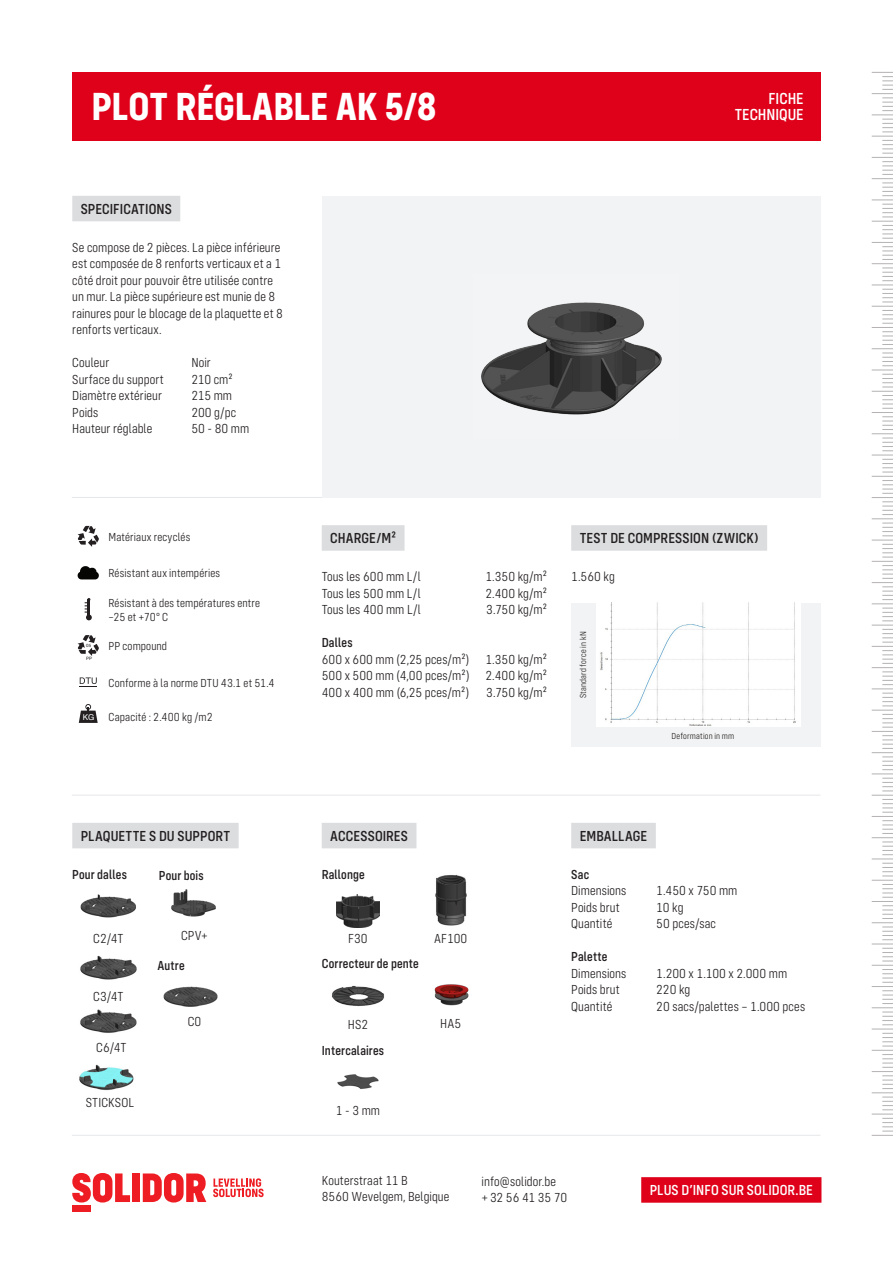
<style>
.page{position:relative;width:893px;height:1263px;background:#fff}
.page>*{position:absolute;margin:0;border:0;box-sizing:border-box;transform-origin:0 0}
.Titel_fiche{font:700 40.5px "Config Condensed";color:#fff}
.t1{font:500 16.5px/16.5px "Config Condensed";letter-spacing:-.005em;color:#fff;text-align:right}
.Titeltje{font:500 15px "Config Condensed";letter-spacing:.005em;color:#231f20}
.t2{font:500 15px "Config Condensed";letter-spacing:.005em;color:#fff}
.Info{font:300 13.5px/16.5px "Config Condensed";letter-spacing:.005em;color:#231f20}
.Info-2{font:500 13.5px "Config Condensed";letter-spacing:.01em;color:#231f20}
.Iconen_specificaties{font:300 12px/13.5px "Config Condensed";letter-spacing:.015em;color:#231f20}
.Info-3{font:300 9px "Config Condensed";letter-spacing:.02em;color:#231f20}
.t3{font:8.1px "Helvetica";color:#fff}
.t4{font:4.5px "Helvetica";color:#231f20}
</style>
<div class="page">
<svg style="left:72px;top:1173px;width:58px;height:29px"></svg>
<div style="left:132px;top:1173px;width:8px;height:29px;background:#ee1d23"></div>
<svg style="left:143px;top:1173px;width:63px;height:29px"></svg>
<div style="left:72px;top:1205px;width:19px;height:7px;background:#ee1d23"></div>
<svg style="left:213px;top:1178px;width:51px;height:19px"></svg>
<svg style="left:872px;top:72px;width:21px;height:1064px"></svg>
<hr style="left:72px;top:1135px;width:748px;height:1px;background:#e6e7e9">
<hr style="left:72px;top:795px;width:748px;height:1px;background:#e6e7e9">
<hr style="left:72px;top:497px;width:748px;height:1px;background:#e6e7e9">
<div style="left:72px;top:72px;width:749px;height:69px;background:#df0019"></div>
<img style="left:79px;top:1064px;width:55px;height:27px">
<img style="left:80px;top:1009px;width:57px;height:24px">
<img style="left:80px;top:955px;width:57px;height:25px">
<div style="left:571px;top:603px;width:249px;height:143px;background:#f2f3f4"></div>
<img style="left:596px;top:603px;width:204px;height:123px">
<img style="left:80px;top:894px;width:56px;height:24px">
<img style="left:337px;top:895px;width:42px;height:33px">
<img style="left:332px;top:986px;width:52px;height:21px">
<img style="left:337px;top:1074px;width:42px;height:15px">
<img style="left:435px;top:874px;width:32px;height:52px">
<img style="left:171px;top:889px;width:45px;height:28px">
<img style="left:163px;top:986px;width:55px;height:21px">
<div style="left:322px;top:196px;width:498px;height:302px;background:#f2f3f4"></div>
<img style="left:481px;top:302px;width:181px;height:113px">
<svg style="left:78px;top:526px;width:21px;height:21px"></svg>
<svg style="left:77px;top:566px;width:22px;height:13px"></svg>
<svg style="left:85px;top:598px;width:7px;height:22px"></svg>
<svg style="left:78px;top:635px;width:21px;height:21px"></svg>
<svg style="left:80px;top:677px;width:17px;height:10px"></svg>
<svg style="left:79px;top:704px;width:19px;height:19px"></svg>
<img style="left:434px;top:984px;width:35px;height:22px">
<div style="left:641px;top:1177px;width:180px;height:26px;background:#df0019"></div>
<div style="left:72px;top:196px;width:108px;height:25px;background:#dcdddf"></div>
<div style="left:322px;top:525px;width:83px;height:26px;background:#dcdddf"></div>
<div style="left:571px;top:525px;width:196px;height:26px;background:#dcdddf"></div>
<div style="left:322px;top:823px;width:94px;height:25px;background:#dcdddf"></div>
<div style="left:72px;top:823px;width:167px;height:25px;background:#dcdddf"></div>
<div style="left:571px;top:823px;width:85px;height:25px;background:#dcdddf"></div>
<p class="Titel_fiche" style="left:91px;top:83px;width:346px">PLOT RÉGLABLE AK 5/8</p>
<p class="Titeltje" style="left:81px;top:200px;width:92px">SPECIFICATIONS</p>
<p class="Info" style="left:72px;top:239px;width:212px">Se compose de 2 pièces. La pièce inférieure est composée de 8 renforts verticaux et a 1 côté droit pour pouvoir être utilisée contre un mur. La pièce supérieure est munie de 8 rainures pour le blocage de la plaquette et 8 renforts verticaux.</p>
<p class="Info" style="left:72px;top:354px;width:38px">Couleur</p>
<p class="Info" style="left:191px;top:354px;width:21px">Noir</p>
<p class="Info" style="left:72px;top:371px;width:93px">Surface du support</p>
<p class="Info" style="left:191px;top:371px;width:43px">210 cm²</p>
<p class="Info" style="left:72px;top:387px;width:91px">Diamètre extérieur</p>
<p class="Info" style="left:191px;top:387px;width:42px">215 mm</p>
<p class="Info" style="left:72px;top:404px;width:28px">Poids</p>
<p class="Info" style="left:191px;top:404px;width:46px">200 g/pc</p>
<p class="Info" style="left:72px;top:420px;width:82px">Hauteur réglable</p>
<p class="Info" style="left:191px;top:420px;width:59px">50 - 80 mm</p>
<p class="t1" style="left:735px;top:90px;width:70px">FICHE<br>TECHNIQUE</p>
<p class="t4" style="left:86px;top:642px;width:7px">05</p>
<p class="t4" style="left:86px;top:655px;width:8px">PP</p>
<p class="t3" style="left:83px;top:711px;width:13px">KG</p>
<p class="Iconen_specificaties" style="left:108px;top:530px;width:83px">Matériaux recyclés</p>
<p class="Iconen_specificaties" style="left:108px;top:567px;width:113px">Résistant aux intempéries</p>
<p class="Iconen_specificaties" style="left:108px;top:596px;width:153px">Résistant à des températures entre –25 et +70° C</p>
<p class="Iconen_specificaties" style="left:108px;top:639px;width:60px">PP compound</p>
<p class="Iconen_specificaties" style="left:108px;top:676px;width:168px">Conforme à la norme DTU 43.1 et 51.4</p>
<p class="Iconen_specificaties" style="left:108px;top:710px;width:106px">Capacité : 2.400 kg /m2</p>
<p class="Titeltje" style="left:330px;top:530px;width:67px">CHARGE/M²</p>
<p class="Info" style="left:322px;top:568px;width:100px">Tous les 600 mm L/l</p>
<p class="Info" style="left:485px;top:568px;width:63px">1.350 kg/m²</p>
<p class="Info" style="left:322px;top:585px;width:100px">Tous les 500 mm L/l</p>
<p class="Info" style="left:485px;top:585px;width:63px">2.400 kg/m²</p>
<p class="Info" style="left:322px;top:601px;width:101px">Tous les 400 mm L/l</p>
<p class="Info" style="left:486px;top:601px;width:62px">3.750 kg/m²</p>
<p class="Info-2" style="left:322px;top:635px;width:32px">Dalles</p>
<p class="Info" style="left:322px;top:651px;width:227px">600 x 600 mm (2,25 pces/m²) 1.350 kg/m²</p>
<p class="Info" style="left:322px;top:667px;width:227px">500 x 500 mm (4,00 pces/m²) 2.400 kg/m²</p>
<p class="Info" style="left:322px;top:684px;width:149px">400 x 400 mm (6,25 pces/m²)</p>
<p class="Info" style="left:486px;top:684px;width:62px">3.750 kg/m²</p>
<p class="Titeltje" style="left:580px;top:530px;width:180px">TEST DE COMPRESSION (ZWICK)</p>
<p class="Info" style="left:571px;top:568px;width:45px">1.560 kg</p>
<p class="Info-3" style="left:578px;top:698px;width:69px;rotate:-90deg">Standard force in kN</p>
<p class="Info-3" style="left:671px;top:731px;width:64px">Deformation in mm</p>
<p class="Titeltje" style="left:81px;top:827px;width:151px">PLAQUETTE S DU SUPPORT</p>
<p class="Info-2" style="left:72px;top:866px;width:56px">Pour dalles</p>
<p class="Info-2" style="left:159px;top:868px;width:46px">Pour bois</p>
<p class="Titeltje" style="left:330px;top:827px;width:79px">ACCESSOIRES</p>
<p class="Info-2" style="left:322px;top:866px;width:44px">Rallonge</p>
<p class="Info" style="left:181px;top:927px;width:28px">CPV+</p>
<p class="Info" style="left:434px;top:930px;width:35px">AF100</p>
<p class="Info" style="left:93px;top:930px;width:32px">C2/4T</p>
<p class="Info" style="left:348px;top:930px;width:21px">F30</p>
<p class="Info" style="left:93px;top:988px;width:32px">C3/4T</p>
<p class="Info" style="left:96px;top:1039px;width:32px">C6/4T</p>
<p class="Info" style="left:86px;top:1094px;width:50px">STICKSOL</p>
<p class="Info-2" style="left:157px;top:957px;width:29px">Autre</p>
<p class="Info-2" style="left:322px;top:956px;width:99px">Correcteur de pente</p>
<p class="Info" style="left:188px;top:1013px;width:15px">C0</p>
<p class="Info" style="left:348px;top:1016px;width:22px">HS2</p>
<p class="Info-2" style="left:322px;top:1042px;width:64px">Intercalaires</p>
<p class="Info" style="left:336px;top:1103px;width:46px">1 - 3 mm</p>
<p class="Info" style="left:440px;top:1016px;width:23px">HA5</p>
<p class="Titeltje" style="left:580px;top:827px;width:69px">EMBALLAGE</p>
<p class="Info-2" style="left:571px;top:866px;width:19px">Sac</p>
<p class="Info" style="left:571px;top:882px;width:57px">Dimensions</p>
<p class="Info" style="left:656px;top:882px;width:83px">1.450 x 750 mm</p>
<p class="Info" style="left:571px;top:899px;width:50px">Poids brut</p>
<p class="Info" style="left:656px;top:899px;width:29px">10 kg</p>
<p class="Info" style="left:571px;top:915px;width:43px">Quantité</p>
<p class="Info" style="left:656px;top:915px;width:61px">50 pces/sac</p>
<p class="Info-2" style="left:571px;top:949px;width:38px">Palette</p>
<p class="Info" style="left:571px;top:965px;width:57px">Dimensions</p>
<p class="Info" style="left:656px;top:965px;width:132px">1.200 x 1.100 x 2.000 mm</p>
<p class="Info" style="left:571px;top:981px;width:50px">Poids brut</p>
<p class="Info" style="left:656px;top:981px;width:36px">220 kg</p>
<p class="Info" style="left:571px;top:998px;width:43px">Quantité</p>
<p class="Info" style="left:656px;top:998px;width:150px">20 sacs/palettes – 1.000 pces</p>
<p class="Info" style="left:322px;top:1172px;width:129px">Kouterstraat 11 B<br>8560 Wevelgem, Belgique</p>
<p class="Info" style="left:482px;top:1173px;width:87px">info@solidor.be +32 56 41 35 70</p>
<p class="t2" style="left:650px;top:1182px;width:165px">PLUS D’INFO SUR SOLIDOR.BE</p>
</div>
